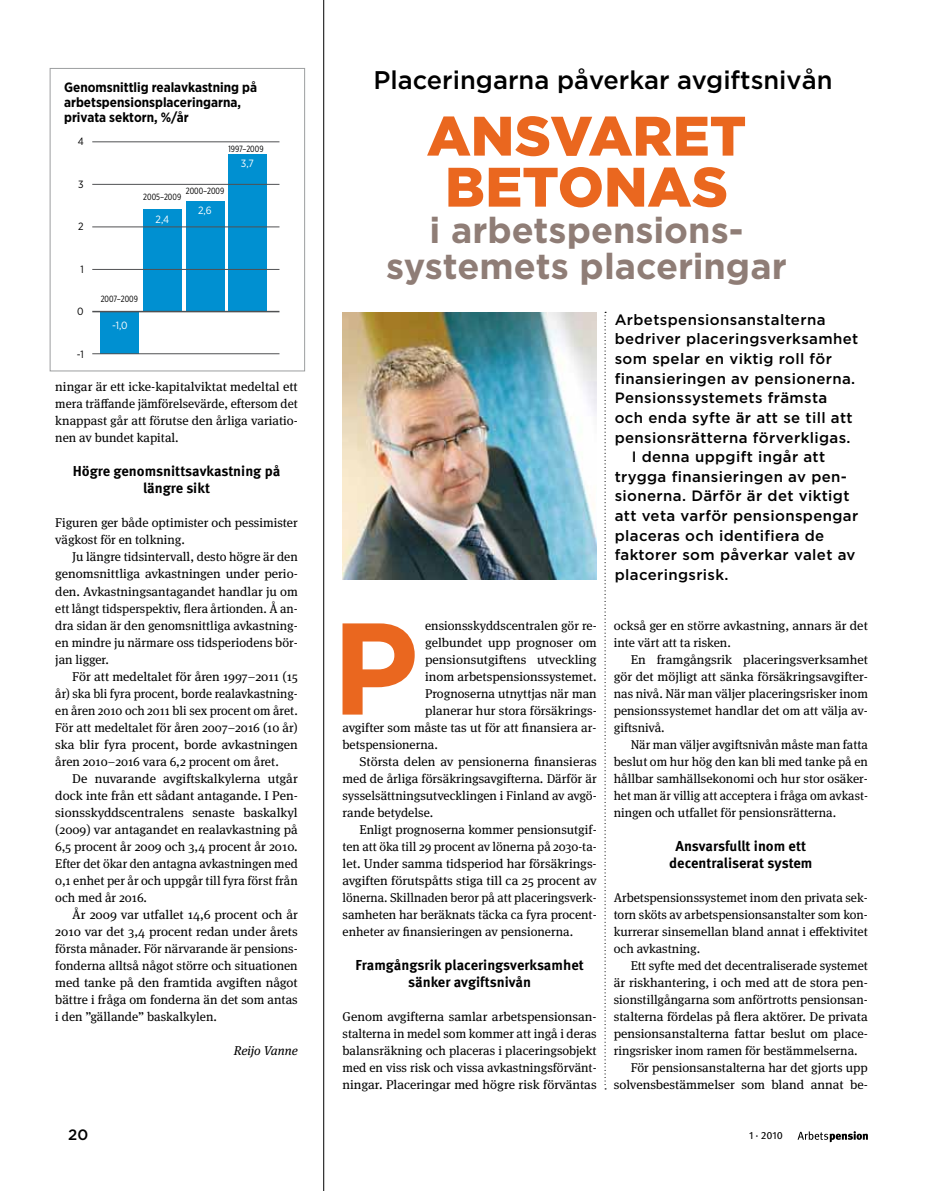
<style>
.page{position:relative;width:936px;height:1191px;background:#fff}
.page>*{position:absolute;margin:0;border:0;box-sizing:border-box;transform-origin:0 0}
.t1{font:700 130.2px "Gotham";color:#ea671f}
.t2{font:900 55.5px/51px "Gotham";letter-spacing:.03em;color:#ea671f;text-align:center}
.t3{font:700 36px/36px "Gotham";color:#8f7d76;text-align:center}
.t4{font:500 25.5px "Gotham";color:#000}
.t5{font:500 15px "Gotham";letter-spacing:.025em;color:#000}
.t6{font:700 14.4px/17px "Meta OT";color:#000;text-align:center}
.t7{font:700 13.5px/15px "Gotham Narrow";color:#000}
.t8{font:12.75px/17px "Meta Serif OT";color:#000;text-align:justify}
.t9{font:italic 12.75px "Meta Serif OT";color:#000}
.t10{font:10.5px "Gotham Narrow";color:#fff}
.t11{font:10.5px "Gotham Narrow";color:#000}
.t12{font:10.5px "Meta OT";color:#000}
.t13{font:9px "Gotham X Narrow";color:#000}
</style>
<div class="page">
<div style="left:50px;top:68px;width:255px;height:303px;border:1px solid #9c9e9f"></div>
<div style="left:101px;top:311px;width:38px;height:43px;background:#0090d1"></div>
<div style="left:143px;top:209px;width:39px;height:102px;background:#0090d1"></div>
<div style="left:186px;top:201px;width:38px;height:110px;background:#0090d1"></div>
<div style="left:228px;top:154px;width:39px;height:157px;background:#0090d1"></div>
<hr style="left:92px;top:353px;width:187px;height:1px;background:#505153">
<hr style="left:92px;top:269px;width:187px;height:1px;background:#505153">
<hr style="left:92px;top:227px;width:187px;height:1px;background:#505153">
<hr style="left:92px;top:184px;width:187px;height:1px;background:#505153">
<hr style="left:92px;top:142px;width:187px;height:1px;background:#505153">
<hr style="left:92px;top:311px;width:187px;height:1px;background:#505153">
<img style="left:342px;top:312px;width:254px;height:268px">
<hr style="left:323px;top:0;width:1px;height:1191px;background:#000">
<svg style="left:797px;top:1131px;width:70px;height:11px"></svg>
<svg style="left:604px;top:312px;width:2px;height:777px"></svg>
<p class="t7" style="left:64px;top:80px;width:194px">Genomsnittlig realavkastning på arbetspensionsplaceringarna, privata sektorn, %/år</p>
<p class="t11" style="left:78px;top:135px;width:8px">4</p>
<p class="t11" style="left:78px;top:178px;width:7px">3</p>
<p class="t11" style="left:78px;top:220px;width:7px">2</p>
<p class="t11" style="left:80px;top:263px;width:5px">1</p>
<p class="t11" style="left:77px;top:305px;width:8px">0</p>
<p class="t11" style="left:77px;top:348px;width:8px">-1</p>
<p class="t13" style="left:228px;top:143px;width:37px">1997–2009</p>
<p class="t13" style="left:186px;top:186px;width:40px">2000–2009</p>
<p class="t13" style="left:143px;top:191px;width:39px">2005–2009</p>
<p class="t10" style="left:155px;top:213px;width:15px">2,4</p>
<p class="t10" style="left:198px;top:204px;width:15px">2,6</p>
<p class="t10" style="left:241px;top:157px;width:15px">3,7</p>
<p class="t13" style="left:101px;top:293px;width:39px">2007–2009</p>
<p class="t10" style="left:112px;top:318px;width:17px">-1,0</p>
<p class="t8" style="left:55px;top:379px;width:244px">ningar är ett icke-kapitalviktat medeltal ett mera träffande jämförelsevärde, eftersom det knappast går att förutse den årliga variatio&shy;nen av bundet kapital.</p>
<p class="t6" style="left:73px;top:463px;width:209px">Högre genomsnittsavkastning på längre sikt</p>
<p class="t8" style="left:55px;top:515px;width:244px">Figuren ger både optimister och pessimister vägkost för en tolkning.</p>
<p class="t8" style="left:55px;top:549px;width:244px;text-indent:17px">Ju längre tidsintervall, desto högre är den genomsnittliga avkastningen under perio&shy;den. Avkastningsantagandet handlar ju om ett långt tidsperspektiv, flera årtionden. Å an&shy;dra sidan är den genomsnittliga avkastning&shy;en mindre ju närmare oss tidsperiodens bör&shy;jan ligger.</p>
<p class="t8" style="left:55px;top:668px;width:244px;text-indent:17px">För att medeltalet för åren 1997–2011 (15 år) ska bli fyra procent, borde realavkastning&shy;en åren 2010 och 2011 bli sex procent om året.<br>För att medeltalet för åren 2007–2016 (10 år) ska blir fyra procent, borde avkastningen åren 2010–2016 vara 6,2 procent om året.</p>
<p class="t8" style="left:55px;top:770px;width:244px;text-indent:17px">De nuvarande avgiftskalkylerna utgår dock inte från ett sådant antagande. I Pen&shy;sionsskyddscentralens senaste baskalkyl (2009) var antagandet en realavkastning på 6,5 procent år 2009 och 3,4 procent år 2010.<br>Efter det ökar den antagna avkastningen med 0,1 enhet per år och uppgår till fyra först från och med år 2016.</p>
<p class="t8" style="left:55px;top:906px;width:244px;text-indent:17px">År 2009 var utfallet 14,6 procent och år 2010 var det 3,4 procent redan under årets första månader. För närvarande är pensions&shy;fonderna alltså något större och situationen med tanke på den framtida avgiften något bättre i fråga om fonderna än det som antas i den ”gällande” baskalkylen.</p>
<p class="t9" style="left:234px;top:1043px;width:66px">Reijo Vanne</p>
<h3 class="t4" style="left:373px;top:66px;width:460px">Placeringarna påverkar avgiftsnivån</h3>
<h2 class="t2" style="left:426px;top:109px;width:321px">ANSVARET<br>BETO NAS</h2>
<h3 class="t3" style="left:386px;top:211px;width:402px">i arbetspensions&shy;systemets placeringar</h3>
<p class="t5" style="left:614px;top:311px;width:212px">Arbetspensionsanstalterna</p>
<p class="t5" style="left:614px;top:331px;width:245px">bedriver placeringsverksamhet</p>
<p class="t5" style="left:614px;top:350px;width:219px">som spelar en viktig roll för</p>
<p class="t5" style="left:614px;top:370px;width:242px">finansieringen av pensionerna.</p>
<p class="t5" style="left:614px;top:389px;width:214px">Pensionssystemets främsta</p>
<p class="t5" style="left:614px;top:409px;width:239px">och enda syfte är att se till att</p>
<p class="t5" style="left:614px;top:429px;width:237px">pensionsrätterna förverkligas.</p>
<p class="t5" style="left:631px;top:448px;width:195px">I denna uppgift ingår att</p>
<p class="t5" style="left:614px;top:468px;width:234px">trygga finansieringen av pen-</p>
<p class="t5" style="left:614px;top:487px;width:236px">sionerna. Därför är det viktigt</p>
<p class="t5" style="left:614px;top:507px;width:245px">att veta varför pensionspengar</p>
<p class="t5" style="left:614px;top:527px;width:211px">placeras och identifiera de</p>
<p class="t5" style="left:614px;top:546px;width:242px">faktorer som påverkar valet av</p>
<p class="t5" style="left:614px;top:566px;width:115px">placeringsrisk.</p>
<h1 class="t1" style="left:331px;top:593px;width:74px">P</h1>
<p class="t8" style="left:425px;top:617px;width:173px">ensionsskyddscentralen gör re-</p>
<p class="t8" style="left:425px;top:634px;width:173px">gelbundet upp prognoser om</p>
<p class="t8" style="left:425px;top:651px;width:173px">pensionsutgiftens utveckling</p>
<p class="t8" style="left:425px;top:668px;width:173px">inom arbetspensionssystemet.</p>
<p class="t8" style="left:425px;top:685px;width:173px">Prognoserna utnyttjas när man</p>
<p class="t8" style="left:425px;top:702px;width:173px">planerar hur stora försäkrings-</p>
<p class="t8" style="left:342px;top:719px;width:256px">avgifter som måste tas ut för att finansiera ar-</p>
<p class="t8" style="left:342px;top:736px;width:97px">betspensionerna.</p>
<p class="t8" style="left:359px;top:753px;width:239px">Största delen av pensionerna finansieras</p>
<p class="t8" style="left:342px;top:770px;width:256px">med de årliga försäkringsavgifterna. Därför är</p>
<p class="t8" style="left:342px;top:787px;width:256px">sysselsättningsutvecklingen i Finland av avgö-</p>
<p class="t8" style="left:342px;top:804px;width:92px">rande betydelse.</p>
<p class="t8" style="left:359px;top:821px;width:239px">Enligt prognoserna kommer pensionsutgif-</p>
<p class="t8" style="left:342px;top:838px;width:256px">ten att öka till 29 procent av lönerna på 2030-ta-</p>
<p class="t8" style="left:342px;top:855px;width:256px">let. Under samma tidsperiod har försäkrings-</p>
<p class="t8" style="left:342px;top:872px;width:256px">avgiften förutspåtts stiga till ca 25 procent av</p>
<p class="t8" style="left:342px;top:889px;width:256px">lönerna. Skillnaden beror på att placeringsverk-</p>
<p class="t8" style="left:342px;top:906px;width:256px">samheten har beräknats täcka ca fyra procent-</p>
<p class="t8" style="left:342px;top:923px;width:232px">enheter av finansieringen av pensionerna.</p>
<p class="t6" style="left:355px;top:956px;width:230px">Framgångsrik placeringsverksamhet sänker avgiftsnivån</p>
<p class="t8" style="left:342px;top:1008px;width:256px">Genom avgifterna samlar arbetspensionsan&shy;stalterna in medel som kommer att ingå i deras balansräkning och placeras i placeringsobjekt med en viss risk och vissa avkastningsförvänt&shy;ningar. Placeringar med högre risk förväntas</p>
<p class="t8" style="left:613px;top:617px;width:256px">också ger en större avkastning, annars är det inte värt att ta risken.</p>
<p class="t8" style="left:613px;top:651px;width:256px;text-indent:17px">En framgångsrik placeringsverksamhet gör det möjligt att sänka försäkringsavgifter&shy;nas nivå. När man väljer placeringsrisker inom pensionssystemet handlar det om att välja av&shy;giftsnivå.</p>
<p class="t8" style="left:613px;top:736px;width:256px;text-indent:17px">När man väljer avgiftsnivån måste man fatta beslut om hur hög den kan bli med tanke på en hållbar samhällsekonomi och hur stor osäker&shy;het man är villig att acceptera i fråga om avkast&shy;ningen och utfallet för pensionsrätterna.</p>
<p class="t6" style="left:669px;top:837px;width:145px">Ansvarsfullt inom ett decentraliserat system</p>
<p class="t8" style="left:613px;top:889px;width:256px">Arbetspensionssystemet inom den privata sek&shy;torn sköts av arbetspensionsanstalter som kon&shy;kurrerar sinsemellan bland annat i effektivitet och avkastning.</p>
<p class="t8" style="left:630px;top:957px;width:239px">Ett syfte med det decentraliserade systemet</p>
<p class="t8" style="left:613px;top:974px;width:256px">är riskhantering, i och med att de stora pen-</p>
<p class="t8" style="left:613px;top:991px;width:256px">sionstillgångarna som anförtrotts pensionsan-</p>
<p class="t8" style="left:613px;top:1008px;width:256px">stalterna fördelas på flera aktörer. De privata</p>
<p class="t8" style="left:613px;top:1025px;width:256px">pensionsanstalterna fattar beslut om place-</p>
<p class="t8" style="left:613px;top:1042px;width:245px">ringsrisker inom ramen för bestämmelserna.</p>
<p class="t8" style="left:630px;top:1059px;width:239px">För pensionsanstalterna har det gjorts upp</p>
<p class="t8" style="left:613px;top:1076px;width:256px">solvensbestämmelser som bland annat be-</p>
<p class="t5" style="left:68px;top:1126px;width:22px">20</p>
<p class="t12" style="left:749px;top:1129px;width:35px">1 · 2010</p>
</div>
